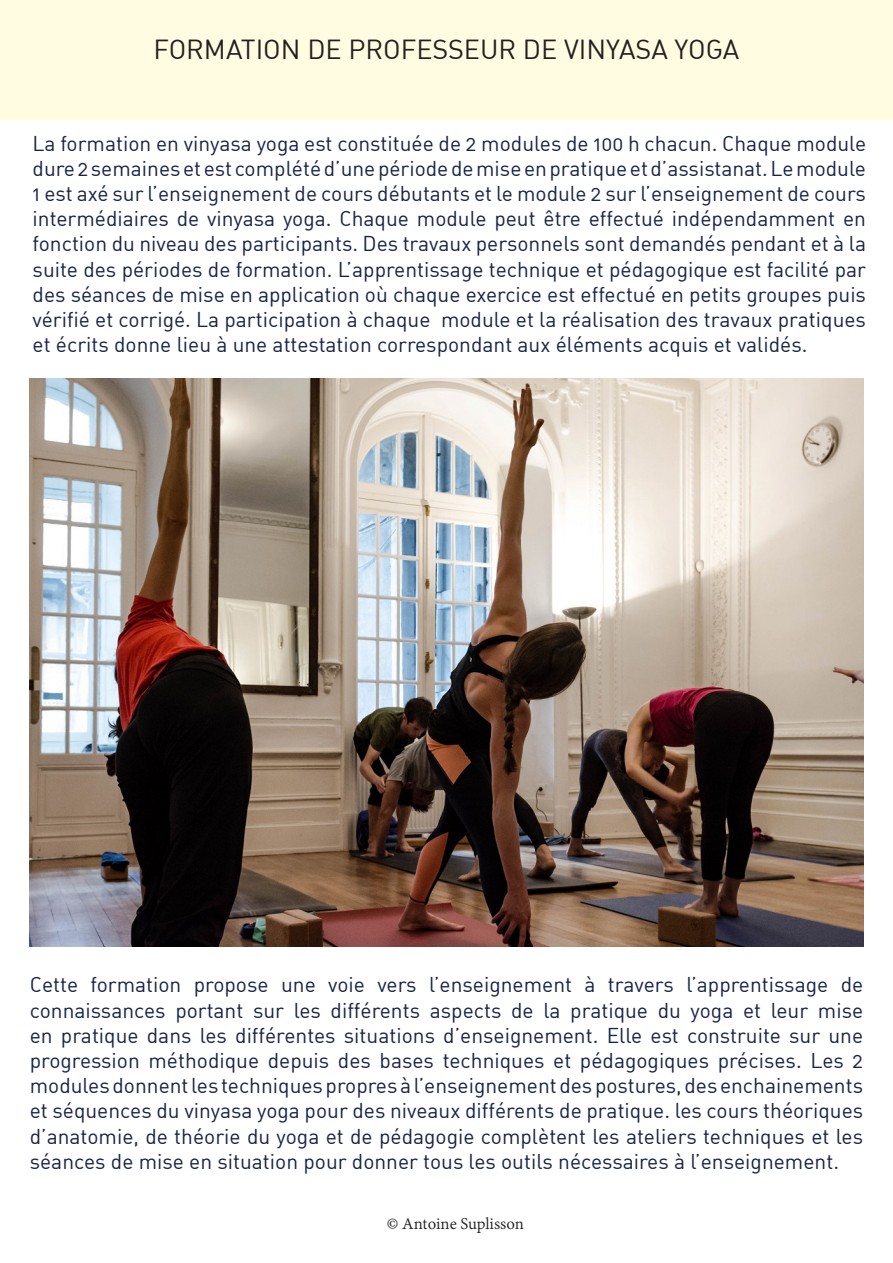
<style>
.page{position:relative;width:893px;height:1263px;background:#fff}
.page>*{position:absolute;margin:0;border:0;box-sizing:border-box;transform-origin:0 0}
.t1{font:27px "DIN Regular Alternate";color:#231f20}
.t2{font:21px/25.2px "DIN Regular Alternate";color:#192347;text-align:justify}
.t3{font:18px "Adobe Devanagari";letter-spacing:-.005em;color:#231f20}
</style>
<div class="page">
<div style="left:0;top:0;width:893px;height:119px;background:#fffce1"></div>
<img style="left:30px;top:378px;width:833px;height:568px">
<p class="t1" style="left:154px;top:32px;width:587px">FORMATION DE PROFESSEUR DE VINYASA YOGA</p>
<p class="t2" style="left:33px;top:130px;width:835px">La formation en vinyasa yoga est constituée de 2 modules de 100 h chacun. Chaque module dure 2 semaines et est complété d’une période de mise en pratique et d’assistanat. Le module 1 est axé sur l’enseignement de cours débutants et le module 2 sur l’enseignement de cours intermédiaires de vinyasa yoga. Chaque module peut être effectué indépendamment en fonction du niveau des participants. Des travaux personnels sont demandés pendant et à la suite des périodes de formation. L’apprentissage technique et pédagogique est facilité par des séances de mise en application où chaque exercice est effectué en petits groupes puis vérifié et corrigé. La participation à chaque module et la réalisation des travaux pratiques et écrits donne lieu à une attestation correspondant aux éléments acquis et validés.</p>
<p class="t2" style="left:30px;top:972px;width:835px">Cette formation propose une voie vers l’enseignement à travers l’apprentissage de connaissances portant sur les différents aspects de la pratique du yoga et leur mise en pratique dans les différentes situations d’enseignement. Elle est construite sur une progression méthodique depuis des bases techniques et pédagogiques précises. Les 2 modules donnent les techniques propres à l’enseignement des postures, des enchainements et séquences du vinyasa yoga pour des niveaux différents de pratique. les cours théoriques d’anatomie, de théorie du yoga et de pédagogie complètent les ateliers techniques et les séances de mise en situation pour donner tous les outils nécessaires à l’enseignement.</p>
<p class="t3" style="left:387px;top:1213px;width:139px">© Antoine Suplisson</p>
</div>
